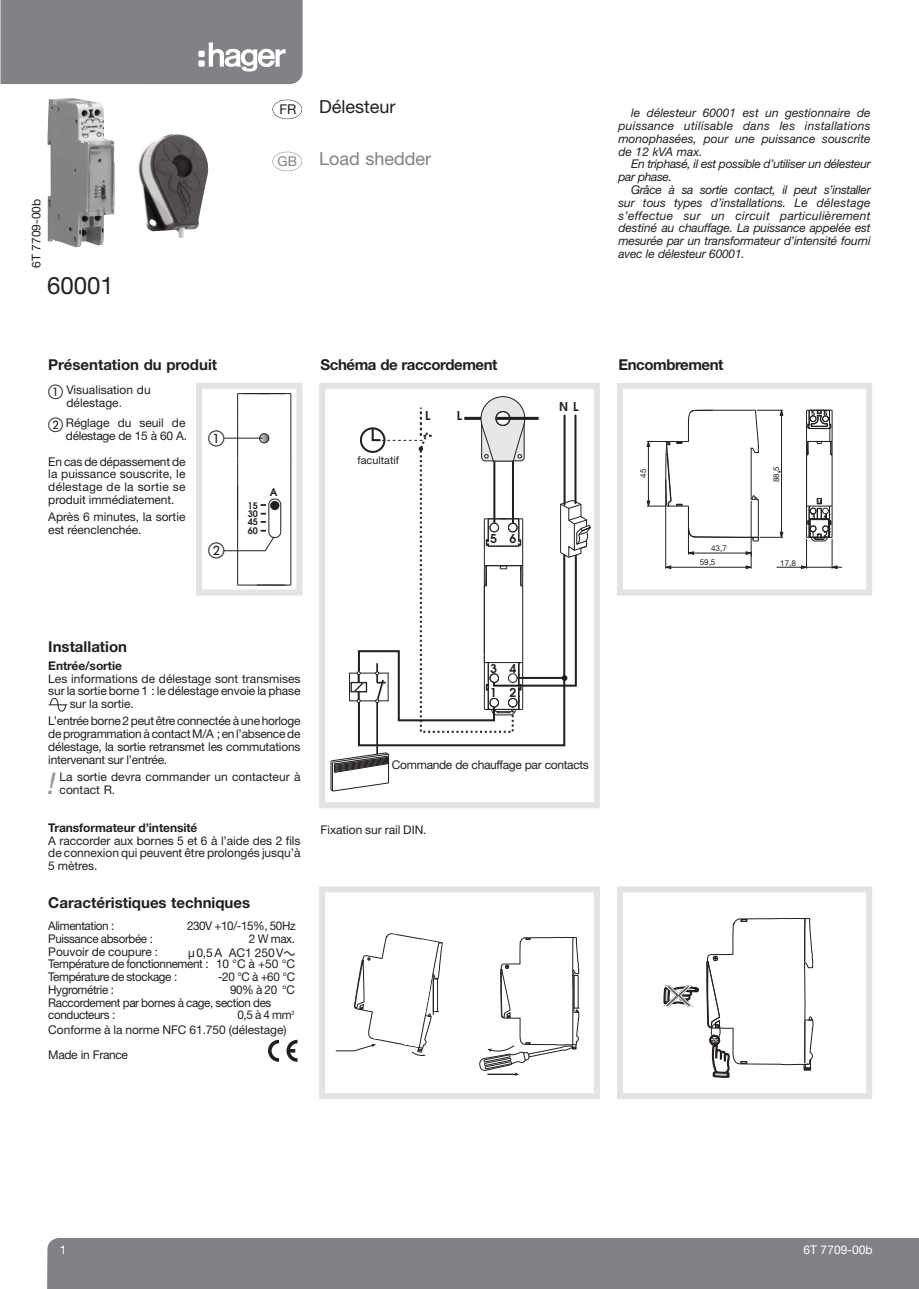
<style>
.page{position:relative;width:919px;height:1289px;background:#fff}
.page>*{position:absolute;margin:0;border:0;box-sizing:border-box;transform-origin:0 0}
.t1{font:italic 29.85px "Helvetica Neue LT Com";color:#939598}
.t2{font:24px "Helvetica Neue LT Com";color:#231f20}
.t3{font:18px "Helvetica Neue LT Com";color:#808285}
.t4{font:18px "Helvetica Neue LT Com";color:#231f20}
.t5{font:16.5px "European Pi One";color:#231f20}
.t6{font:700 15px "Helvetica Neue LT Com";color:#231f20}
.t7{font:700 15px "Helvetica Neue LT Com";letter-spacing:-.03em;color:#231f20}
.t8{font:13.5px "Helvetica Neue LT Com";color:#231f20}
.t9{font:600 12.15px "Avant Garde";color:#231f20}
.t10{font:12px/12.8px "Helvetica Neue LT Com";letter-spacing:-.005em;color:#231f20}
.t11{font:italic 12px/12.8px "Helvetica Neue LT Com";letter-spacing:-.015em;color:#231f20;text-align:justify}
.t12{font:12px/12.8px "Helvetica Neue LT Com";letter-spacing:-.035em;color:#231f20;text-align:right}
.t13{font:12px "Helvetica Neue LT Com";letter-spacing:-.03em;color:#231f20}
.t14{font:700 12px "Helvetica Neue LT Com";letter-spacing:-.005em;color:#231f20}
.t15{font:12px "Helvetica Neue LT Com";color:#fff}
.t16{font:10.8px "Helvetica Neue LT Com";color:#231f20}
.t17{font:600 10.5px "Avant Garde";color:#231f20}
.t18{font:600 9px/8.4px "Avant Garde";color:#231f20;text-align:justify}
.t19{font:8.1px/14.1px "Helvetica Neue LT Com";color:#231f20}
.s1{font-size:13.5px}
.s2{font-family:"European Pi One";font-size:15px}
.s3{font-family:"Technical LH Pi Two"}
</style>
<div class="page">
<div style="left:47px;top:1238px;width:871px;height:50px;background:#808285"></div>
<img style="left:47px;top:98px;width:68px;height:149px">
<svg style="left:268px;top:1039px;width:11px;height:22px"></svg>
<svg style="left:286px;top:1039px;width:11px;height:22px"></svg>
<svg style="left:49px;top:698px;width:18px;height:13px"></svg>
<svg style="left:479px;top:936px;width:100px;height:140px"></svg>
<svg style="left:336px;top:933px;width:107px;height:124px"></svg>
<div style="left:319px;top:886px;width:281px;height:213px;border:6px solid #e2e3e4"></div>
<hr style="left:290px;top:487px;width:1px;height:31px;background:#231f20">
<hr style="left:290px;top:416px;width:1px;height:42px;background:#231f20">
<svg style="left:290px;top:458px;width:1px;height:29px"></svg>
<hr style="left:290px;top:520px;width:1px;height:42px;background:#231f20">
<hr style="left:237px;top:416px;width:1px;height:42px;background:#231f20">
<hr style="left:237px;top:463px;width:1px;height:44px;background:#231f20">
<svg style="left:237px;top:507px;width:1px;height:13px"></svg>
<hr style="left:237px;top:520px;width:1px;height:42px;background:#231f20">
<svg style="left:237px;top:562px;width:6px;height:24px"></svg>
<svg style="left:237px;top:393px;width:54px;height:23px"></svg>
<hr style="left:243px;top:585px;width:43px;height:1px;background:#231f20">
<svg style="left:252px;top:562px;width:39px;height:24px"></svg>
<svg style="left:260px;top:504px;width:6px;height:2px"></svg>
<svg style="left:260px;top:521px;width:6px;height:2px"></svg>
<div style="left:268px;top:498px;width:13px;height:40px;border:1px solid #231f20;border-radius:6px"></div>
<div style="left:270px;top:501px;width:9px;height:9px;background:#231f20;border-radius:50%"></div>
<svg style="left:259px;top:433px;width:10px;height:10px"></svg>
<div style="left:259px;top:433px;width:10px;height:10px;border:1px solid #231f20;border-radius:50%"></div>
<div style="left:196px;top:383px;width:106px;height:212px;border:6px solid #e2e3e4"></div>
<hr style="left:224px;top:438px;width:38px;height:1px;background:#231f20">
<hr style="left:224px;top:550px;width:41px;height:1px;background:#231f20">
<svg style="left:260px;top:530px;width:15px;height:22px"></svg>
<div style="left:272px;top:100px;width:30px;height:19px;border:1px solid #231f20;border-radius:50%"></div>
<div style="left:272px;top:152px;width:30px;height:19px;border:1px solid #808285;border-radius:50%"></div>
<svg style="left:331px;top:396px;width:260px;height:395px"></svg>
<div style="left:319px;top:383px;width:281px;height:425px;border:6px solid #e2e3e4"></div>
<div style="left:0;top:0;width:302px;height:84px;background:#808285"></div>
<div style="left:198px;top:51px;width:7px;height:6px;background:#fff;border-radius:2px"></div>
<div style="left:198px;top:60px;width:7px;height:7px;background:#fff;border-radius:2px"></div>
<img style="left:138px;top:134px;width:71px;height:104px">
<svg style="left:663px;top:985px;width:36px;height:22px"></svg>
<svg style="left:706px;top:917px;width:107px;height:161px"></svg>
<div style="left:617px;top:886px;width:255px;height:213px;border:6px solid #e2e3e4"></div>
<hr style="left:665px;top:479px;width:1px;height:89px;background:#231f20">
<hr style="left:750px;top:501px;width:1px;height:67px;background:#231f20">
<svg style="left:745px;top:565px;width:6px;height:4px"></svg>
<hr style="left:670px;top:567px;width:76px;height:1px;background:#231f20">
<svg style="left:665px;top:565px;width:6px;height:4px"></svg>
<hr style="left:831px;top:538px;width:1px;height:30px;background:#231f20">
<hr style="left:806px;top:538px;width:1px;height:30px;background:#231f20">
<svg style="left:776px;top:565px;width:66px;height:4px"></svg>
<hr style="left:831px;top:455px;width:1px;height:50px;background:#231f20">
<hr style="left:806px;top:444px;width:1px;height:56px;background:#231f20">
<svg style="left:806px;top:410px;width:26px;height:46px"></svg>
<svg style="left:806px;top:497px;width:26px;height:44px"></svg>
<svg style="left:646px;top:410px;width:137px;height:146px"></svg>
<div style="left:617px;top:383px;width:255px;height:212px;border:6px solid #e2e3e4"></div>
<p class="t10" style="left:31px;top:268px;width:71px;rotate:-90deg">6T 7709-00b</p>
<h2 class="t2" style="left:47px;top:276px;width:68px">60001</h2>
<p class="t8" style="left:279px;top:104px;width:18px">FR</p>
<h3 class="t4" style="left:319px;top:101px;width:78px">Délesteur</h3>
<h3 class="t3" style="left:277px;top:153px;width:155px"><span class="s1">GB</span> Load shedder</h3>
<p class="t6" style="left:48px;top:355px;width:170px">Présentation du produit</p>
<p class="t10" style="left:66px;top:385px;width:86px;text-indent:-18px"><span class="s2">-</span> Visualisation du délestage.</p>
<p class="t10" style="left:66px;top:418px;width:123px">Réglage du seuil de délestage de 15 à 60 A.</p>
<p class="t10" style="left:48px;top:456px;width:139px;text-align:justify">En cas de dépassement de la puissance souscrite, le délestage de la sortie se produit immédiatement.</p>
<p class="t10" style="left:48px;top:511px;width:139px">Après 6 minutes, la sortie est réenclenchée.</p>
<h3 class="t5" style="left:208px;top:429px;width:18px">-</h3>
<p class="t18" style="left:248px;top:502px;width:12px">15<br>30<br>45<br>60</p>
<p class="t17" style="left:270px;top:488px;width:9px">A</p>
<p class="t7" style="left:320px;top:355px;width:178px">Schéma de raccordement</p>
<p class="t16" style="left:357px;top:454px;width:43px">facultatif</p>
<p class="t9" style="left:425px;top:411px;width:7px">L</p>
<p class="t9" style="left:457px;top:410px;width:7px">L</p>
<p class="t9" style="left:490px;top:533px;width:27px">5 6</p>
<p class="t11" style="left:618px;top:108px;width:254px;text-indent:13px">le délesteur 60001 est un gestionnaire de puissance utilisable dans les installations monophasées, pour une puissance souscrite de 12 kVA max.</p>
<p class="t11" style="left:618px;top:159px;width:254px;text-indent:13px">En triphasé, il est possible d’utiliser un délesteur par phase.</p>
<p class="t11" style="left:618px;top:185px;width:254px;text-indent:13px">Grâce à sa sortie contact, il peut s’installer sur tous types d’installations. Le délestage s’effectue sur un circuit particulièrement destiné au chauffage. La puissance appelée est mesurée par un transformateur d’intensité fourni avec le délesteur 60001.</p>
<p class="t9" style="left:559px;top:402px;width:21px">N L</p>
<p class="t7" style="left:618px;top:355px;width:107px">Encombrement</p>
<p class="t19" style="left:636px;top:477px;width:11px;rotate:-90deg">45</p>
<p class="t19" style="left:769px;top:482px;width:17px;rotate:-90deg">88,5</p>
<p class="t19" style="left:699px;top:541px;width:29px;text-indent:11px">43,7<br>59,5</p>
<p class="t19" style="left:780px;top:555px;width:17px">17,8</p>
<p class="t6" style="left:48px;top:638px;width:80px">Installation</p>
<p class="t14" style="left:48px;top:658px;width:75px">Entrée/sortie</p>
<p class="t10" style="left:48px;top:673px;width:254px">Les informations de délestage sont transmises</p>
<p class="t10" style="left:48px;top:686px;width:254px">sur la sortie borne 1 : le délestage envoie la phase</p>
<p class="t10" style="left:70px;top:698px;width:66px">sur la sortie.</p>
<p class="t10" style="left:48px;top:716px;width:254px;text-align:justify">L’entrée borne 2 peut être connectée à une horloge de programmation à contact M/A ; en l’absence de délestage, la sortie retransmet les commutations intervenant sur l’entrée.</p>
<h1 class="t1" style="left:48px;top:772px;width:9px">!</h1>
<p class="t10" style="left:60px;top:771px;width:242px">La sortie devra commander un contacteur à contact R.</p>
<p class="t14" style="left:48px;top:820px;width:151px">Transformateur d’intensité</p>
<p class="t10" style="left:48px;top:835px;width:254px;text-align:justify">A raccorder aux bornes 5 et 6 à l’aide des 2 fils de connexion qui peuvent être prolongés jusqu’à 5 mètres.</p>
<p class="t6" style="left:48px;top:894px;width:203px">Caractéristiques techniques</p>
<p class="t12" style="left:48px;top:920px;width:68px">Alimentation :</p>
<p class="t12" style="left:187px;top:920px;width:110px">230V +10/-15%, 50Hz</p>
<p class="t12" style="left:48px;top:933px;width:106px">Puissance absorbée :</p>
<p class="t10" style="left:249px;top:933px;width:48px">2 W max.</p>
<p class="t10" style="left:48px;top:946px;width:111px">Pouvoir de coupure :</p>
<p class="t12" style="left:48px;top:948px;width:249px;line-height:11.6px">μ0,5A AC1 250V<span class="s3">-<br></span>Température de fonctionnement : 10 °C à +50 °C</p>
<p class="t12" style="left:48px;top:971px;width:130px">Température de stockage :</p>
<p class="t10" style="left:218px;top:971px;width:78px">-20 °C à +60 °C</p>
<p class="t12" style="left:48px;top:984px;width:67px">Hygrométrie :</p>
<p class="t12" style="left:48px;top:984px;width:248px;text-align:left;text-indent:182px">90% à 20 °C<br>Raccordement par bornes à cage, section des conducteurs :</p>
<p class="t10" style="left:48px;top:1009px;width:248px;line-height:14.1px;text-indent:189px">0,5 à 4 mm<sup>2<br></sup>Conforme à la norme NFC 61.750 (délestage)</p>
<p class="t13" style="left:48px;top:1050px;width:81px">Made in France</p>
<p class="t9" style="left:490px;top:664px;width:27px">3 4</p>
<p class="t9" style="left:490px;top:688px;width:27px">1 2</p>
<p class="t13" style="left:392px;top:760px;width:198px">Commande de chauffage par contacts</p>
<p class="t10" style="left:320px;top:824px;width:108px">Fixation sur rail DIN.</p>
<p class="t15" style="left:60px;top:1245px;width:8px">1</p>
<p class="t15" style="left:803px;top:1245px;width:71px">6T 7709-00b</p>
</div>
